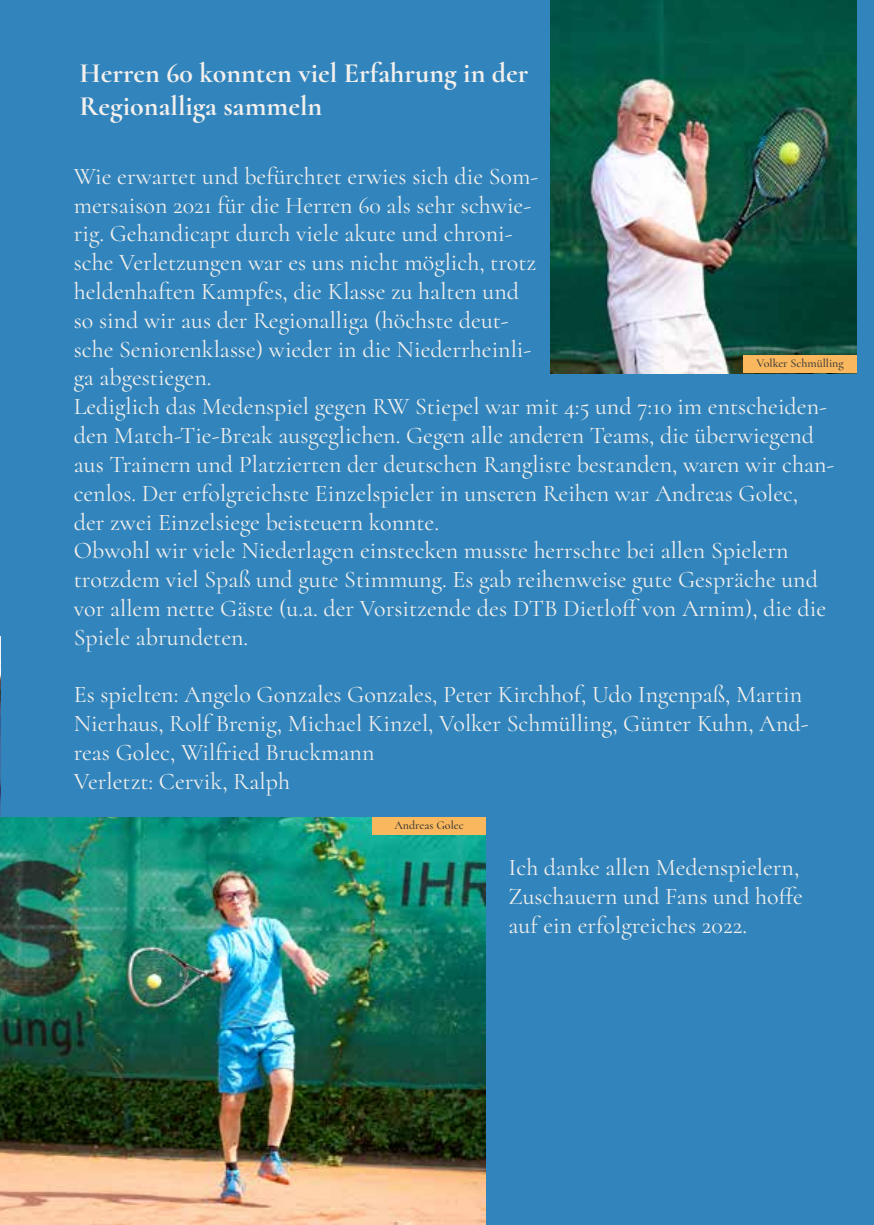
<style>
.page{position:relative;width:874px;height:1225px;background:#fff}
.page>*{position:absolute;margin:0;border:0;box-sizing:border-box;transform-origin:0 0}
.t1{font:700 28px/33.6px "Cormorant";color:#f4f0ed}
.t2{font:24px/28.8px "Cormorant";color:#f4f0ed}
.t3{font:500 12px "Cormorant";color:#363635}
</style>
<div class="page">
<div style="left:0;top:0;width:873px;height:1225px;background:#3285bc"></div>
<img style="left:0;top:637px;width:1px;height:180px">
<img style="left:550px;top:0;width:306px;height:373px">
<img style="left:0;top:817px;width:485px;height:408px">
<div style="left:743px;top:356px;width:113px;height:17px;background:#f9b75e"></div>
<div style="left:372px;top:817px;width:113px;height:17px;background:#f9b75e"></div>
<p class="t1" style="left:79px;top:56px;width:450px">Herren 60 konnten viel Erfahrung in der<br>Regionalliga sammeln</p>
<p class="t2" style="left:74px;top:162px;width:761px">Wie erwartet und befürchtet erwies sich die Som-<br>mersaison 2021 für die Herren 60 als sehr schwie-<br>rig. Gehandicapt durch viele akute und chroni-<br>sche Verletzungen war es uns nicht möglich, trotz<br>heldenhaften Kampfes, die Klasse zu halten und<br>so sind wir aus der Regionalliga (höchste deut-<br>sche Seniorenklasse) wieder in die Niederrheinli-<br>ga abgestiegen.<br>Lediglich das Medenspiel gegen RW Stiepel war mit 4:5 und 7:10 im entscheiden&shy;den Match-Tie-Break ausgeglichen. Gegen alle anderen Teams, die überwiegend aus Trainern und Platzierten der deutschen Rangliste bestanden, waren wir chan&shy;cenlos. Der erfolgreichste Einzelspieler in unseren Reihen war Andreas Golec, der zwei Einzelsiege beisteuern konnte.<br>Obwohl wir viele Niederlagen einstecken musste herrschte bei allen Spielern trotzdem viel Spaß und gute Stimmung. Es gab reihenweise gute Gespräche und vor allem nette Gäste (u.a. der Vorsitzende des DTB Dietloff von Arnim), die die Spiele abrundeten.</p>
<p class="t2" style="left:74px;top:680px;width:736px">Es spielten: Angelo Gonzales Gonzales, Peter Kirchhof, Udo Ingenpaß, Martin Nierhaus, Rolf Brenig, Michael Kinzel, Volker Schmülling, Günter Kuhn, And&shy;reas Golec, Wilfried Bruckmann<br>Verletzt: Cervik, Ralph</p>
<p class="t3" style="left:756px;top:356px;width:89px">Volker Schmülling</p>
<p class="t3" style="left:394px;top:817px;width:71px">Andreas Golec</p>
<p class="t2" style="left:508px;top:853px;width:296px">Ich danke allen Medenspielern,<br>Zuschauern und Fans und hoffe auf ein erfolgreiches 2022.</p>
</div>
